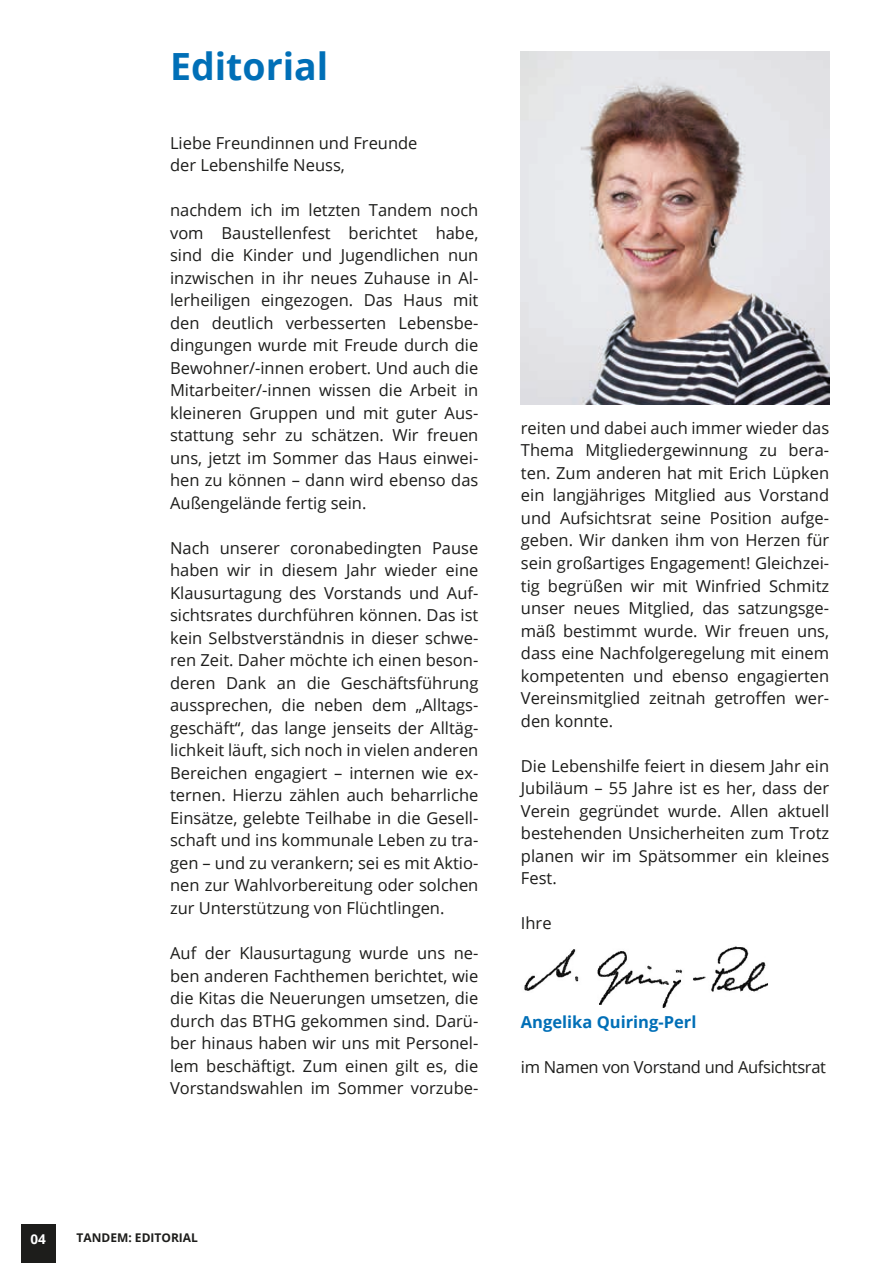
<style>
.page{position:relative;width:893px;height:1263px;background:#fff}
.page>*{position:absolute;margin:0;border:0;box-sizing:border-box;transform-origin:0 0}
.t1{font:700 37.5px "Open Sans";color:#006fb7}
.t2{font:16.5px/22.5px "Open Sans";color:#1d1d1b;text-align:justify}
.t3{font:16.5px "Open Sans";letter-spacing:-.02em;color:#1d1d1b}
.t4{font:700 16.5px "Open Sans";color:#006fb7}
.t5{font:700 13.5px "Open Sans";color:#fff}
.t6{font:700 12px "Open Sans";color:#1d1d1b}
</style>
<div class="page">
<div style="left:21px;top:1225px;width:34px;height:38px;background:#1d1d1b"></div>
<img style="left:524px;top:946px;width:244px;height:62px">
<img style="left:521px;top:51px;width:308px;height:353px">
<h1 class="t1" style="left:170px;top:40px;width:160px">Editorial</h1>
<p class="t2" style="left:170px;top:131px;width:249px">Liebe Freundinnen und Freunde der Lebenshilfe Neuss,</p>
<p class="t2" style="left:170px;top:199px;width:310px">nachdem ich im letzten Tandem noch vom Baustellenfest berichtet habe, sind die Kinder und Jugendlichen nun inzwischen in ihr neues Zuhause in Al&shy;lerheiligen eingezogen. Das Haus mit den deutlich verbesserten Lebensbe&shy;dingungen wurde mit Freude durch die Bewohner/-innen erobert. Und auch die Mitarbeiter/-innen wissen die Arbeit in kleineren Gruppen und mit guter Aus&shy;stattung sehr zu schätzen. Wir freuen uns, jetzt im Sommer das Haus einwei&shy;hen zu können – dann wird ebenso das Außengelände fertig sein.</p>
<p class="t2" style="left:170px;top:536px;width:310px">Nach unserer coronabedingten Pause haben wir in diesem Jahr wieder eine Klausurtagung des Vorstands und Auf&shy;sichtsrates durchführen können. Das ist kein Selbstverständnis in dieser schwe&shy;ren Zeit. Daher möchte ich einen beson&shy;deren Dank an die Geschäftsführung aussprechen, die neben dem „Alltags&shy;geschäft“, das lange jenseits der Alltäg&shy;lichkeit läuft, sich noch in vielen anderen Bereichen engagiert – internen wie ex&shy;ternen. Hierzu zählen auch beharrliche Einsätze, gelebte Teilhabe in die Gesell&shy;schaft und ins kommunale Leben zu tra&shy;gen – und zu verankern; sei es mit Aktio&shy;nen zur Wahlvorbereitung oder solchen zur Unterstützung von Flüchtlingen.</p>
<p class="t2" style="left:170px;top:941px;width:310px">Auf der Klausurtagung wurde uns ne&shy;ben anderen Fachthemen berichtet, wie die Kitas die Neuerungen umsetzen, die durch das BTHG gekommen sind. Darü&shy;ber hinaus haben wir uns mit Personel&shy;lem beschäftigt. Zum einen gilt es, die Vorstandswahlen im Sommer vorzube-</p>
<p class="t2" style="left:521px;top:416px;width:310px">reiten und dabei auch immer wieder das Thema Mitgliedergewinnung zu bera&shy;ten. Zum anderen hat mit Erich Lüpken ein langjähriges Mitglied aus Vorstand und Aufsichtsrat seine Position aufge&shy;geben. Wir danken ihm von Herzen für sein großartiges Engagement! Gleichzei&shy;tig begrüßen wir mit Winfried Schmitz unser neues Mitglied, das satzungsge&shy;mäß bestimmt wurde. Wir freuen uns, dass eine Nachfolgeregelung mit einem kompetenten und ebenso engagierten Vereinsmitglied zeitnah getroffen wer&shy;den konnte.</p>
<p class="t2" style="left:521px;top:754px;width:310px">Die Lebenshilfe feiert in diesem Jahr ein Jubiläum – 55 Jahre ist es her, dass der Verein gegründet wurde. Allen aktuell bestehenden Unsicherheiten zum Trotz planen wir im Spätsommer ein kleines Fest.</p>
<p class="t2" style="left:521px;top:911px;width:32px">Ihre</p>
<p class="t4" style="left:521px;top:1010px;width:177px">Angelika Quiring-Perl</p>
<p class="t3" style="left:521px;top:1055px;width:307px">im Namen von Vorstand und Aufsichtsrat</p>
<p class="t5" style="left:31px;top:1229px;width:17px">04</p>
<p class="t6" style="left:77px;top:1229px;width:123px">TANDEM: EDITORIAL</p>
</div>
